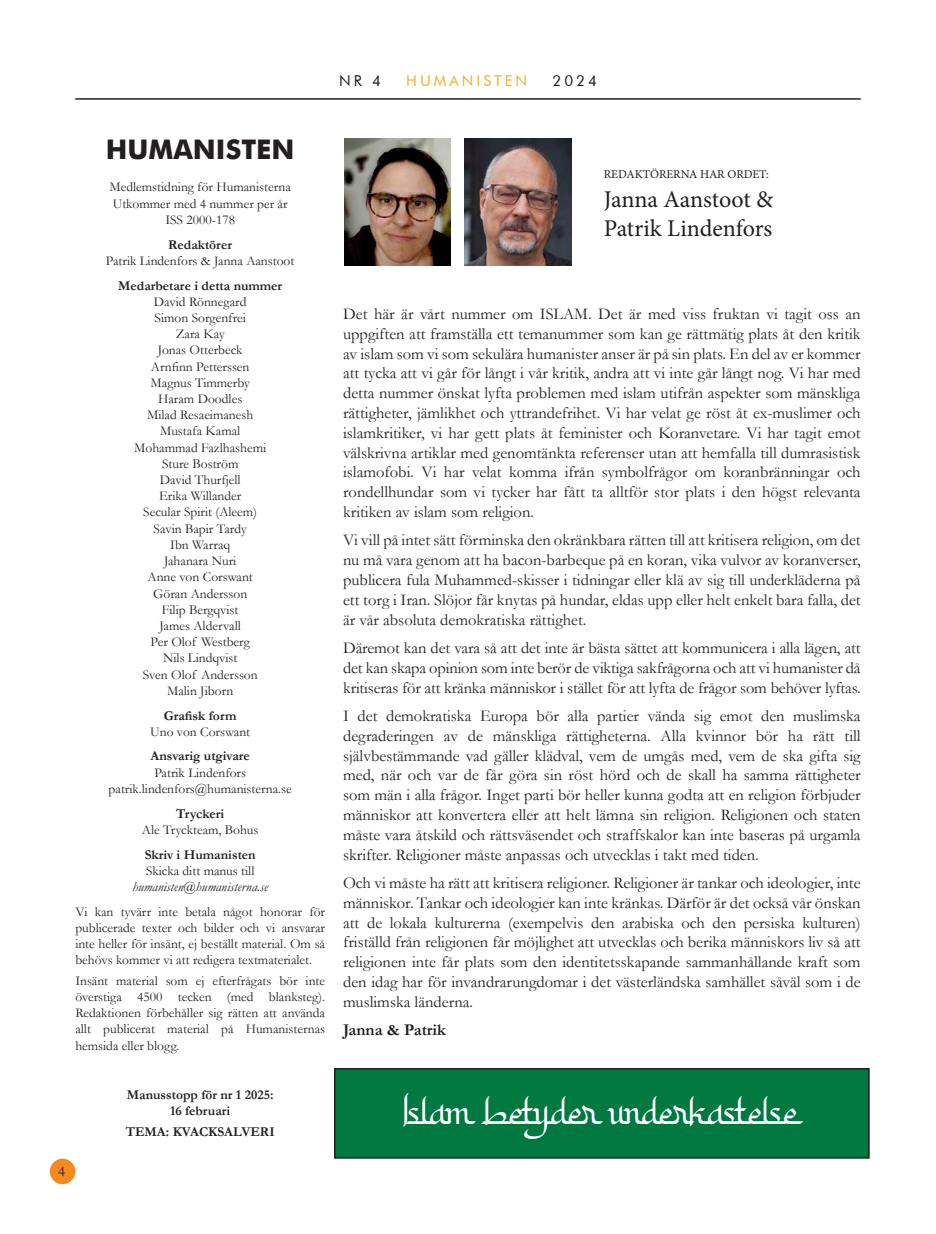
<style>
.page{position:relative;width:936px;height:1234px;background:#fff}
.page>*{position:absolute;margin:0;border:0;box-sizing:border-box;transform-origin:0 0}
.t1{font:36px "Khodijah Free";letter-spacing:-.08em;color:#fff}
.t2{font:700 27px "Futura";color:#231f20}
.t3{font:24px "Minion Pro";letter-spacing:-.005em;color:#231f20}
.t4{font:16.5px/19.8px "Garamond";color:#231f20;text-align:justify}
.t5{font:700 16.5px "Garamond";color:#231f20}
.t6{font:15px "Futura BT";letter-spacing:.2em;color:#f2b028}
.t7{font:15px "Futura BT";letter-spacing:.2em;color:#231f20}
.t8{font:15px "Garamond";color:#231f20}
.t9{font:13.5px/16.2px "Garamond";color:#231f20;text-align:justify}
.t10{font:700 13.5px/16.2px "Garamond";color:#231f20;text-align:center}
.t11{font:italic 13.5px "Garamond";color:#231f20}
.t12{font:12px "Minion Pro";color:#231f20}
</style>
<div class="page">
<hr style="left:75px;top:98px;width:785px;height:2px;background:#231f20">
<div style="left:50px;top:1158px;width:25px;height:25px;background:#f68a1e;border-radius:50%"></div>
<div style="left:335px;top:1068px;width:533px;height:89px;background:#007940"></div>
<div style="left:334px;top:1067px;width:535px;height:91px;border:2px solid #231f20"></div>
<img style="left:344px;top:138px;width:106px;height:128px">
<img style="left:465px;top:138px;width:106px;height:128px">
<p class="t7" style="left:339px;top:71px;width:43px">NR 4</p>
<p class="t6" style="left:406px;top:71px;width:122px">HUMANISTEN</p>
<p class="t7" style="left:552px;top:71px;width:46px">2024</p>
<p class="t2" style="left:106px;top:130px;width:190px">HUMANISTEN</p>
<p class="t9" style="left:109px;top:179px;width:183px">Medlemstidning för Humanisterna</p>
<p class="t9" style="left:113px;top:195px;width:176px">Utkommer med 4 nummer per år</p>
<p class="t9" style="left:165px;top:211px;width:71px">ISS 2000-178</p>
<p class="t10" style="left:168px;top:236px;width:65px">Redaktörer</p>
<p class="t9" style="left:106px;top:252px;width:190px">Patrik Lindenfors &amp; Janna Aanstoot</p>
<p class="t10" style="left:118px;top:277px;width:165px">Medarbetare i detta nummer</p>
<p class="t9" style="left:154px;top:293px;width:94px">David Rönnegard</p>
<p class="t9" style="left:134px;top:309px;width:133px;text-align:center">Simon Sorgenfrei<br>Zara Kay<br>Jonas Otterbeck<br>Arnfinn Petterssen<br>Magnus Timmerby<br>Haram Doodles<br>Milad Resaeimanesh<br>Mustafa Kamal<br>Mohammad Fazlhashemi<br>Sture Boström<br>David Thurfjell<br>Erika Willander<br>Secular Spirit (Aleem)<br>Savin Bapir Tardy<br>Ibn Warraq<br>Jahanara Nuri<br>Anne von Corswant<br>Göran Andersson<br>Filip Bergqvist<br>James Aldervall<br>Per Olof Westberg<br>Nils Lindqvist<br>Sven Olof Andersson<br>Malin Jiborn</p>
<p class="t10" style="left:164px;top:707px;width:74px">Grafisk form</p>
<p class="t9" style="left:150px;top:723px;width:101px">Uno von Corswant</p>
<p class="t10" style="left:150px;top:748px;width:101px">Ansvarig utgivare</p>
<p class="t9" style="left:154px;top:763px;width:93px">Patrik Lindenfors</p>
<p class="t9" style="left:109px;top:780px;width:185px">patrik.lindenfors@humanisterna.se</p>
<p class="t10" style="left:176px;top:805px;width:49px">Tryckeri</p>
<p class="t9" style="left:142px;top:821px;width:118px">Ale Tryckteam, Bohus</p>
<p class="t10" style="left:145px;top:846px;width:112px">Skriv i Humanisten</p>
<p class="t9" style="left:146px;top:861px;width:110px">Skicka ditt manus till</p>
<p class="t11" style="left:132px;top:877px;width:137px">humanisten@humanisterna.se</p>
<p class="t9" style="left:75px;top:902px;width:251px">Vi kan tyvärr inte betala något honorar för publicerade texter och bilder och vi ansvarar inte heller för insänt, ej beställt material. Om så behövs kommer vi att redigera textmaterialet.</p>
<p class="t9" style="left:75px;top:971px;width:251px">Insänt material som ej efterfrågats bör inte överstiga 4500 tecken (med blanksteg).<br>Redaktionen förbehåller sig rätten att använda allt publicerat material på Humanisternas hemsida eller blogg.</p>
<p class="t10" style="left:127px;top:1086px;width:148px">Manusstopp för nr 1 2025:<br>16 februari</p>
<p class="t10" style="left:126px;top:1123px;width:150px">TEMA: KVACKSALVERI</p>
<p class="t8" style="left:58px;top:1161px;width:9px">4</p>
<p class="t12" style="left:603px;top:166px;width:167px">REDAKTÖRERNA HAR ORDET:</p>
<p class="t3" style="left:603px;top:183px;width:171px">Janna Aanstoot &amp;</p>
<p class="t3" style="left:603px;top:212px;width:170px">Patrik Lindenfors</p>
<p class="t4" style="left:343px;top:303px;width:519px">Det här är vårt nummer om ISLAM. Det är med viss fruktan vi tagit oss an uppgiften att framställa ett temanummer som kan ge rättmätig plats åt den kritik av islam som vi som sekulära humanister anser är på sin plats. En del av er kommer att tycka att vi går för långt i vår kritik, andra att vi inte går långt nog. Vi har med detta nummer önskat lyfta problemen med islam utifrån aspekter som mänskliga rättigheter, jämlikhet och yttrandefrihet. Vi har velat ge röst åt ex-muslimer och islamkritiker, vi har gett plats åt feminister och Koranvetare. Vi har tagit emot välskrivna artiklar med genomtänkta referenser utan att hemfalla till dumrasistisk islamofobi. Vi har velat komma ifrån symbolfrågor om koranbränningar och rondellhundar som vi tycker har fått ta alltför stor plats i den högst relevanta kritiken av islam som religion.</p>
<p class="t4" style="left:343px;top:529px;width:519px">Vi vill på intet sätt förminska den okränkbara rätten till att kritisera religion, om det nu må vara genom att ha bacon-barbeque på en koran, vika vulvor av koranverser, publicera fula Muhammed-skisser i tidningar eller klä av sig till underkläderna på ett torg i Iran. Slöjor får knytas på hundar, eldas upp eller helt enkelt bara falla, det är vår absoluta demokratiska rättighet.</p>
<p class="t4" style="left:343px;top:637px;width:519px">Däremot kan det vara så att det inte är bästa sättet att kommunicera i alla lägen, att det kan skapa opinion som inte berör de viktiga sakfrågorna och att vi humanister då kritiseras för att kränka människor i stället för att lyfta de frågor som behöver lyftas.</p>
<p class="t4" style="left:343px;top:705px;width:519px">I det demokratiska Europa bör alla partier vända sig emot den muslimska degraderingen av de mänskliga rättigheterna. Alla kvinnor bör ha rätt till självbestämmande vad gäller klädval, vem de umgås med, vem de ska gifta sig med, när och var de får göra sin röst hörd och de skall ha samma rättigheter som män i alla frågor. Inget parti bör heller kunna godta att en religion förbjuder människor att konvertera eller att helt lämna sin religion. Religionen och staten måste vara åtskild och rättsväsendet och straffskalor kan inte baseras på urgamla skrifter. Religioner måste anpassas och utvecklas i takt med tiden.</p>
<p class="t4" style="left:343px;top:872px;width:519px">Och vi måste ha rätt att kritisera religioner. Religioner är tankar och ideologier, inte människor. Tankar och ideologier kan inte kränkas. Därför är det också vår önskan att de lokala kulturerna (exempelvis den arabiska och den persiska kulturen) friställd från religionen får möjlighet att utvecklas och berika människors liv så att religionen inte får plats som den identitetsskapande sammanhållande kraft som den idag har för invandrarungdomar i det västerländska samhället såväl som i de muslimska länderna.</p>
<p class="t5" style="left:343px;top:1018px;width:104px">Janna &amp; Patrik</p>
<p class="t1" style="left:401px;top:1082px;width:402px">Islam betyder underkastelse</p>
</div>
